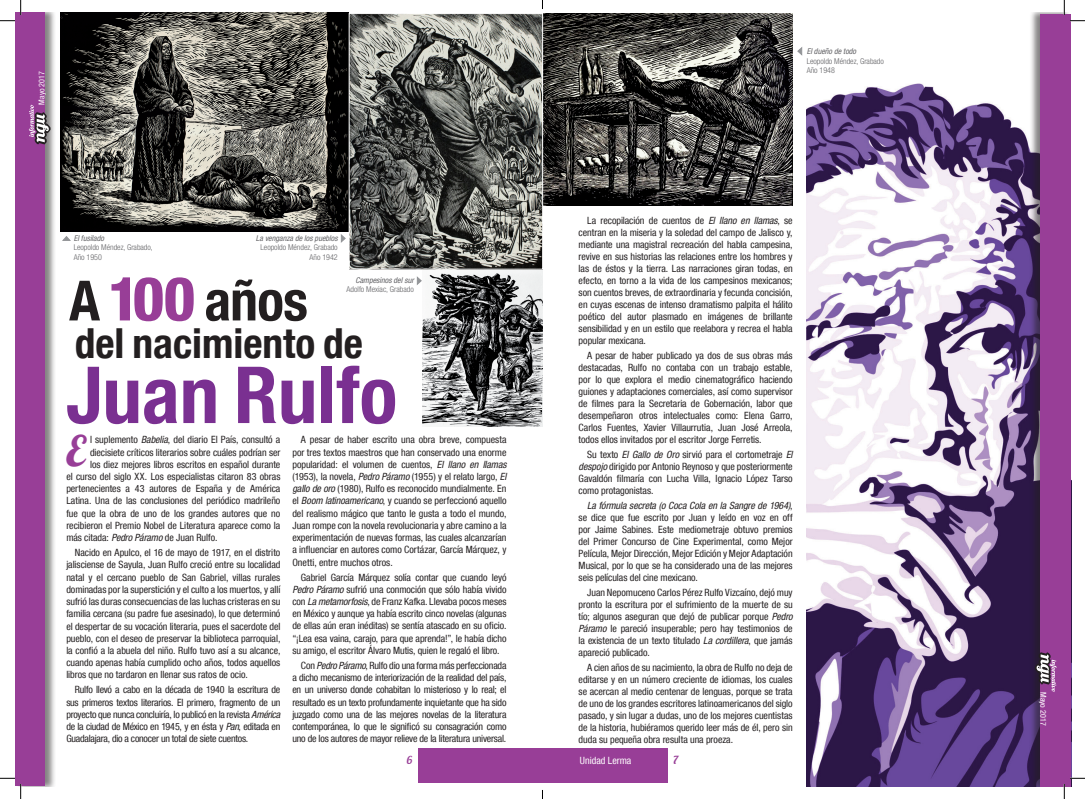
<style>
.page{position:relative;width:1085px;height:799px;background:#fff}
.page>*{position:absolute;margin:0;border:0;box-sizing:border-box;transform-origin:0 0}
.t1{font:700 condensed 78.7px "Helvetica Neue LT Com";color:#7a3091}
.t2{font:700 condensed 55.5px "Helvetica Neue LT Com";color:#231f20}
.t3{font:42px "Lobster 1.4";color:#983e97}
.t4{font:700 condensed 41.4px "Helvetica Neue LT Com";color:#231f20}
.t5{font:11px "Lobster 1.4";color:#983e97}
.t6{font:condensed 10px/12px "Helvetica Neue LT Com";letter-spacing:-.005em;color:#231f20;text-align:justify}
.t7{font:condensed 10px "Helvetica Neue LT Com";color:#fff}
.t8{font:300 condensed 8px/9.6px "Helvetica Neue LT Com";color:#636366}
.t9{font:italic condensed 8px "Helvetica Neue LT Com";color:#636366}
.t10{font:condensed 8px "Helvetica Neue LT Com";color:#fff}
.s1{font-weight:800;font-size:60.8px;color:#983e97}
.s2{font-style:italic}
</style>
<div class="page">
<img style="left:806px;top:64px;width:265px;height:722px">
<img style="left:60px;top:13px;width:289px;height:218px">
<img style="left:543px;top:14px;width:249px;height:191px">
<div style="left:15px;top:12px;width:41px;height:774px;background:#231f20;opacity:.55"></div>
<div style="left:15px;top:13px;width:30px;height:772px;background:#983e97"></div>
<div style="left:418px;top:748px;width:124px;height:34px;background:#983e97"></div>
<div style="left:543px;top:748px;width:124px;height:34px;background:#983e97"></div>
<div style="left:1029px;top:12px;width:41px;height:774px;background:#231f20;opacity:.55"></div>
<div style="left:1040px;top:14px;width:30px;height:772px;background:#983e97"></div>
<svg style="left:29px;top:104px;width:22px;height:40px"></svg>
<svg style="left:1034px;top:652px;width:22px;height:39px"></svg>
<img style="left:422px;top:269px;width:121px;height:157px">
<svg style="left:62px;top:236px;width:9px;height:5px"></svg>
<svg style="left:340px;top:234px;width:6px;height:9px"></svg>
<svg style="left:797px;top:47px;width:5px;height:9px"></svg>
<svg style="left:416px;top:276px;width:6px;height:9px"></svg>
<img style="left:351px;top:15px;width:190px;height:252px">
<div style="left:349px;top:13px;width:194px;height:256px;border:1px solid #fff"></div>
<svg style="left:0;top:0;width:21px;height:21px"></svg>
<svg style="left:0;top:777px;width:21px;height:21px"></svg>
<svg style="left:1063px;top:0;width:21px;height:21px"></svg>
<svg style="left:1063px;top:777px;width:21px;height:21px"></svg>
<p class="t10" style="left:37px;top:105px;width:35px;rotate:-90deg">Mayo 2017</p>
<p class="t9" style="left:806px;top:46px;width:51px">El dueño de todo</p>
<p class="t8" style="left:806px;top:56px;width:79px">Leopoldo Méndez, Grabado<br>Año 1948</p>
<p class="t9" style="left:74px;top:233px;width:32px">El fusilado</p>
<p class="t8" style="left:74px;top:242px;width:81px">Leopoldo Méndez, Grabado,<br>Año 1950</p>
<p class="t9" style="left:256px;top:233px;width:83px">La venganza de los pueblos</p>
<p class="t8" style="left:260px;top:242px;width:79px;text-align:right">Leopoldo Méndez, Grabado<br>Año 1942</p>
<p class="t9" style="left:355px;top:275px;width:60px">Campesinos del sur</p>
<p class="t8" style="left:346px;top:284px;width:69px">Adolfo Mexiac, Grabado</p>
<h2 class="t2" style="left:69px;top:267px;width:240px">A <span class="s1">100</span> años</h2>
<h3 class="t4" style="left:75px;top:318px;width:290px">del nacimiento de</h3>
<h1 class="t1" style="left:66px;top:348px;width:333px">Juan Rulfo</h1>
<h3 class="t3" style="left:66px;top:423px;width:21px">E</h3>
<p class="t6" style="left:90px;top:433px;width:192px">l suplemento <span class="s2">Babelia</span>, del diario El País, consultó a</p>
<p class="t6" style="left:90px;top:445px;width:192px">diecisiete críticos literarios sobre cuáles podrían ser</p>
<p class="t6" style="left:90px;top:458px;width:192px">los diez mejores libros escritos en español durante</p>
<p class="t6" style="left:66px;top:470px;width:215px">el curso del siglo XX. Los especialistas citaron 83 obras</p>
<p class="t6" style="left:66px;top:482px;width:215px">pertenecientes a 43 autores de España y de América</p>
<p class="t6" style="left:66px;top:494px;width:215px">Latina. Una de las conclusiones del periódico madrileño</p>
<p class="t6" style="left:66px;top:507px;width:215px">fue que la obra de uno de los grandes autores que no</p>
<p class="t6" style="left:66px;top:519px;width:215px">recibieron el Premio Nobel de Literatura aparece como la</p>
<p class="t6" style="left:66px;top:531px;width:153px">más citada: <span class="s2">Pedro Páramo</span> de Juan Rulfo.</p>
<p class="t6" style="left:66px;top:546px;width:216px;text-indent:9px">Nacido en Apulco, el 16 de mayo de 1917, en el distrito jalisciense de Sayula, Juan Rulfo creció entre su localidad natal y el cercano pueblo de San Gabriel, villas rurales dominadas por la superstición y el culto a los muertos, y allí sufrió las duras consecuencias de las luchas cristeras en su familia cercana (su padre fue asesinado), lo que determinó el despertar de su vocación literaria, pues el sacerdote del pueblo, con el deseo de preservar la biblioteca parroquial, la confió a la abuela del niño. Rulfo tuvo así a su alcance, cuando apenas había cumplido ocho años, todos aquellos libros que no tardaron en llenar sus ratos de ocio.</p>
<p class="t6" style="left:66px;top:683px;width:215px;text-indent:9px">Rulfo llevó a cabo en la década de 1940 la escritura de sus primeros textos literarios. El primero, fragmento de un proyecto que nunca concluiría, lo publicó en la revista <span class="s2">América </span>de la ciudad de México en 1945, y en ésta y <span class="s2">Pan</span>, editada en Guadalajara, dio a conocer un total de siete cuentos.</p>
<p class="t6" style="left:292px;top:433px;width:216px;text-indent:8px">A pesar de haber escrito una obra breve, compuesta por tres textos maestros que han conservado una enorme popularidad: el volumen de cuentos, <span class="s2">El llano en llamas </span>(1953), la novela, <span class="s2">Pedro Páramo</span> (1955) y el relato largo, <span class="s2">El gallo de oro</span> (1980), Rulfo es reconocido mundialmente. En el <span class="s2">Boom latinoamericano</span>, y cuando se perfeccionó aquello del realismo mágico que tanto le gusta a todo el mundo, Juan rompe con la novela revolucionaria y abre camino a la experimentación de nuevas formas, las cuales alcanzarían a influenciar en autores como Cortázar, García Márquez, y Onetti, entre muchos otros.</p>
<p class="t6" style="left:292px;top:570px;width:215px;text-indent:8px">Gabriel García Márquez solía contar que cuando leyó <span class="s2">Pedro Páramo</span> sufrió una conmoción que sólo había vivido con <span class="s2">La metamorfosis</span>, de Franz Kafka. Llevaba pocos meses en México y aunque ya había escrito cinco novelas (algunas de ellas aún eran inéditas) se sentía atascado en su oficio. “¡Lea esa vaina, carajo, para que aprenda!”, le había dicho su amigo, el escritor Álvaro Mutis, quien le regaló el libro.</p>
<p class="t6" style="left:292px;top:659px;width:215px;text-indent:8px">Con <span class="s2">Pedro Páramo</span>, Rulfo dio una forma más perfeccionada a dicho mecanismo de interiorización de la realidad del país, en un universo donde cohabitan lo misterioso y lo real; el resultado es un texto profundamente inquietante que ha sido juzgado como una de las mejores novelas de la literatura contemporánea, lo que le significó su consagración como uno de los autores de mayor relieve de la literatura universal.</p>
<p class="t6" style="left:578px;top:214px;width:215px;text-indent:9px">La recopilación de cuentos de <span class="s2">El llano en llamas</span>, se centran en la miseria y la soledad del campo de Jalisco y, mediante una magistral recreación del habla campesina, revive en sus historias las relaciones entre los hombres y las de éstos y la tierra. Las narraciones giran todas, en efecto, en torno a la vida de los campesinos mexicanos; son cuentos breves, de extraordinaria y fecunda concisión, en cuyas escenas de intenso dramatismo palpita el hálito poético del autor plasmado en imágenes de brillante sensibilidad y en un estilo que reelabora y recrea el habla popular mexicana.</p>
<p class="t6" style="left:578px;top:349px;width:215px;text-indent:8px">A pesar de haber publicado ya dos de sus obras más destacadas, Rulfo no contaba con un trabajo estable, por lo que explora el medio cinematográfico haciendo guiones y adaptaciones comerciales, así como supervisor de filmes para la Secretaria de Gobernación, labor que desempeñaron otros intelectuales como: Elena Garro, Carlos Fuentes, Xavier Villaurrutia, Juan José Arreola, todos ellos invitados por el escritor Jorge Ferretis.</p>
<p class="t6" style="left:578px;top:448px;width:215px;text-indent:8px">Su texto <span class="s2">El Gallo de Oro</span> sirvió para el cortometraje <span class="s2">El despojo</span> dirigido por Antonio Reynoso y que posteriormente Gavaldón filmaría con Lucha Villa, Ignacio López Tarso como protagonistas.</p>
<p class="t6" style="left:578px;top:499px;width:216px;text-indent:9px"><span class="s2">La fórmula secreta (o Coca Cola en la Sangre de 1964)</span>, se dice que fue escrito por Juan y leído en voz en off por Jaime Sabines. Este mediometraje obtuvo premios del Primer Concurso de Cine Experimental, como Mejor Película, Mejor Dirección, Mejor Edición y Mejor Adaptación Musical, por lo que se ha considerado una de las mejores seis películas del cine mexicano.</p>
<p class="t6" style="left:578px;top:586px;width:216px;text-indent:8px">Juan Nepomuceno Carlos Pérez Rulfo Vizcaíno, dejó muy pronto la escritura por el sufrimiento de la muerte de su tío; algunos aseguran que dejó de publicar porque <span class="s2">Pedro Páramo</span> le pareció insuperable; pero hay testimonios de la existencia de un texto titulado <span class="s2">La cordillera</span>, que jamás apareció publicado.</p>
<p class="t6" style="left:578px;top:660px;width:216px;text-indent:8px">A cien años de su nacimiento, la obra de Rulfo no deja de editarse y en un número creciente de idiomas, los cuales se acercan al medio centenar de lenguas, porque se trata de uno de los grandes escritores latinoamericanos del siglo pasado, y sin lugar a dudas, uno de los mejores cuentistas de la historia, hubiéramos querido leer más de él, pero sin duda su pequeña obra resulta una proeza.</p>
<p class="t5" style="left:407px;top:753px;width:7px">6</p>
<p class="t7" style="left:580px;top:754px;width:53px">Unidad Lerma</p>
<p class="t5" style="left:673px;top:753px;width:7px">7</p>
<p class="t10" style="left:1047px;top:691px;width:35px;rotate:90deg">Mayo 2017</p>
</div>
